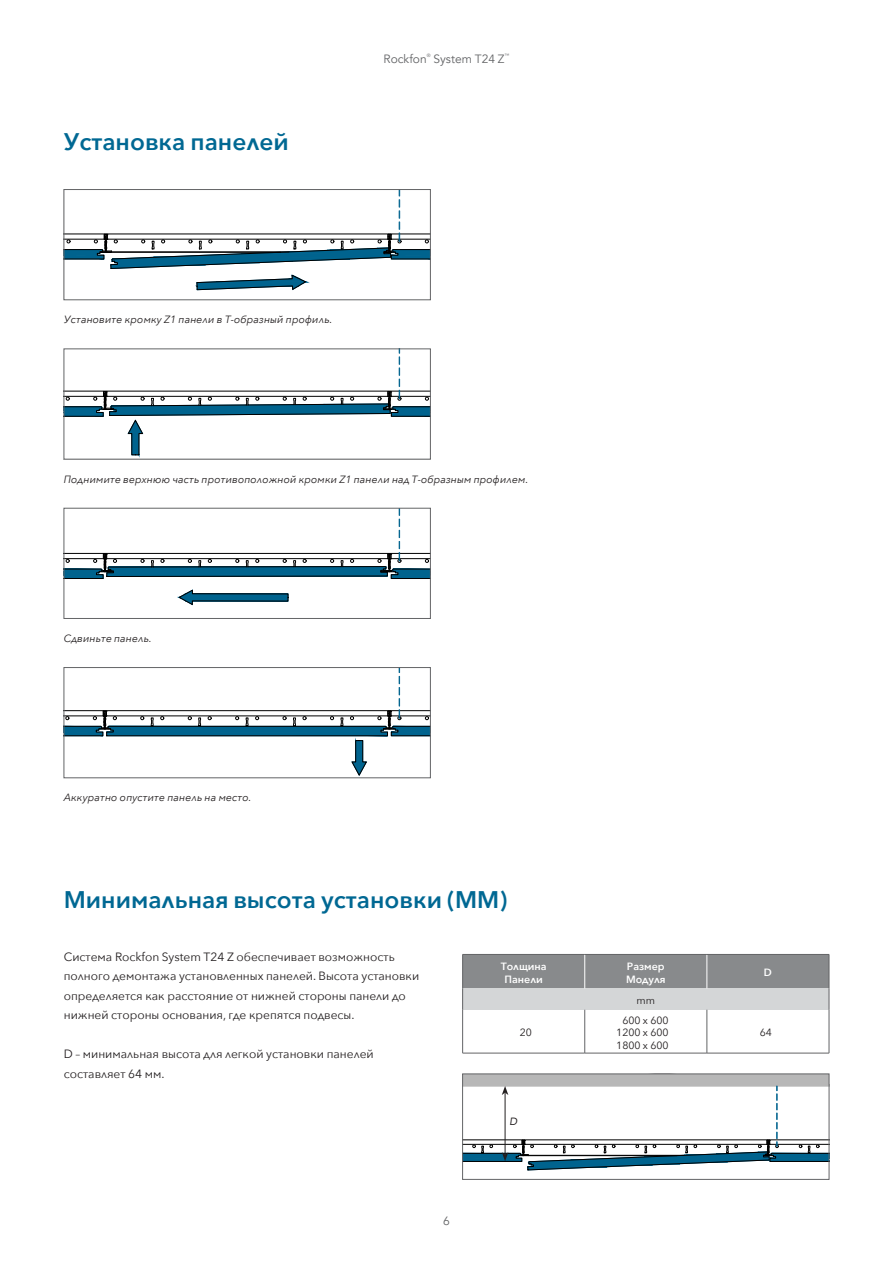
<style>
.page{position:relative;width:893px;height:1263px;background:#fff}
.page>*{position:absolute;margin:0;border:0;box-sizing:border-box;transform-origin:0 0}
.t1{font:600 24px "Avenir Next";color:#006893}
.t2{font:italic 12.45px "Arial";color:#000}
.t3{font:12px/19.5px "Avenir Next";color:#231f20}
.t4{font:12px "Avenir";color:#636466}
.t5{font:italic 10.5px "Avenir Next";color:#231f20}
.t6{font:10.5px/12.6px "Avenir Next";color:#231f20;text-align:center}
.t7{font:600 10.5px/12.6px "Avenir Next";color:#fff;text-align:center}
.t8{font:italic 10.5px "Avenir";color:#231f20}
.t9{font:italic 9.9px "Arial";color:#000}
.t10{font:4.8px "Avenir";color:#636466}
.s1{font-weight:700}
.s2{font-weight:700;font-size:12.45px}
</style>
<div class="page">
<svg style="left:66px;top:191px;width:363px;height:100px"></svg>
<div style="left:64px;top:189px;width:367px;height:111px;border:1px solid #636466"></div>
<svg style="left:66px;top:351px;width:363px;height:106px"></svg>
<svg style="left:66px;top:510px;width:363px;height:96px"></svg>
<div style="left:64px;top:508px;width:367px;height:111px;border:1px solid #636466"></div>
<svg style="left:66px;top:669px;width:363px;height:107px"></svg>
<div style="left:64px;top:667px;width:367px;height:111px;border:1px solid #636466"></div>
<svg style="left:463px;top:1074px;width:366px;height:105px"></svg>
<hr style="left:462px;top:1010px;width:1px;height:43px;background:#636466">
<hr style="left:584px;top:1010px;width:1px;height:43px;background:#636466">
<hr style="left:707px;top:1010px;width:1px;height:43px;background:#636466">
<hr style="left:829px;top:1010px;width:1px;height:43px;background:#636466">
<hr style="left:462px;top:1053px;width:123px;height:1px;background:#636466">
<hr style="left:585px;top:1053px;width:122px;height:1px;background:#636466">
<hr style="left:707px;top:1053px;width:122px;height:1px;background:#636466">
<svg style="left:462px;top:954px;width:368px;height:56px;background:#a5a7a8"></svg>
<h1 class="t1" style="left:64px;top:121px;width:227px">Установка панелей</h1>
<p class="t4" style="left:384px;top:52px;width:45px">Rockfon</p>
<p class="t10" style="left:427px;top:53px;width:5px">®</p>
<p class="t4" style="left:433px;top:52px;width:73px">System T24 Z</p>
<p class="t10" style="left:505px;top:53px;width:6px">™</p>
<p class="t5" style="left:64px;top:311px;width:270px">Установите кромку Z1 панели в Т-образный профиль.</p>
<p class="t2" style="left:66px;top:312px;width:265px"><span class="s1">1.</span> Slide the X1 edge of the tile into the T profile</p>
<p class="t9" style="left:66px;top:472px;width:335px"><span class="s2">2.</span> Lift the upper side of the oppostie X1 edge of the tile above the T profile</p>
<p class="t5" style="left:64px;top:470px;width:466px">Поднимите верхнюю часть противоположной кромки Z1 панели над Т-образным профилем.</p>
<p class="t5" style="left:64px;top:629px;width:90px">Сдвиньте панель.</p>
<p class="t9" style="left:66px;top:635px;width:93px"><span class="s2">3.</span> Pull the tile back</p>
<p class="t9" style="left:66px;top:791px;width:170px"><span class="s2">4.</span> Drop the tile carefully into position</p>
<p class="t5" style="left:64px;top:789px;width:189px">Аккуратно опустите панель на место.</p>
<h1 class="t1" style="left:64px;top:879px;width:445px">Минимальная высота установки (MM)</h1>
<p class="t3" style="left:64px;top:946px;width:357px">Система Rockfon System Т24 Z обеспечивает возможность полного демонтажа установленных панелей. Высота установки определяется как расстояние от нижней стороны панели до нижней стороны основания, где крепятся подвесы.</p>
<p class="t3" style="left:64px;top:1044px;width:311px">D – минимальная высота для легкой установки панелей составляет 64 мм.</p>
<p class="t4" style="left:443px;top:1213px;width:8px">6</p>
<p class="t7" style="left:501px;top:960px;width:47px">Толщина<br>Панели</p>
<p class="t7" style="left:626px;top:960px;width:41px;text-align:left">Размер<br>Модуля</p>
<p class="t7" style="left:764px;top:966px;width:10px">D</p>
<p class="t6" style="left:636px;top:993px;width:20px">mm</p>
<p class="t6" style="left:520px;top:1026px;width:14px">20</p>
<p class="t6" style="left:616px;top:1013px;width:54px">600 x 600<br>1200 x 600<br>1800 x 600</p>
<p class="t6" style="left:760px;top:1026px;width:14px">64</p>
<p class="t8" style="left:509px;top:1115px;width:9px">D</p>
</div>
